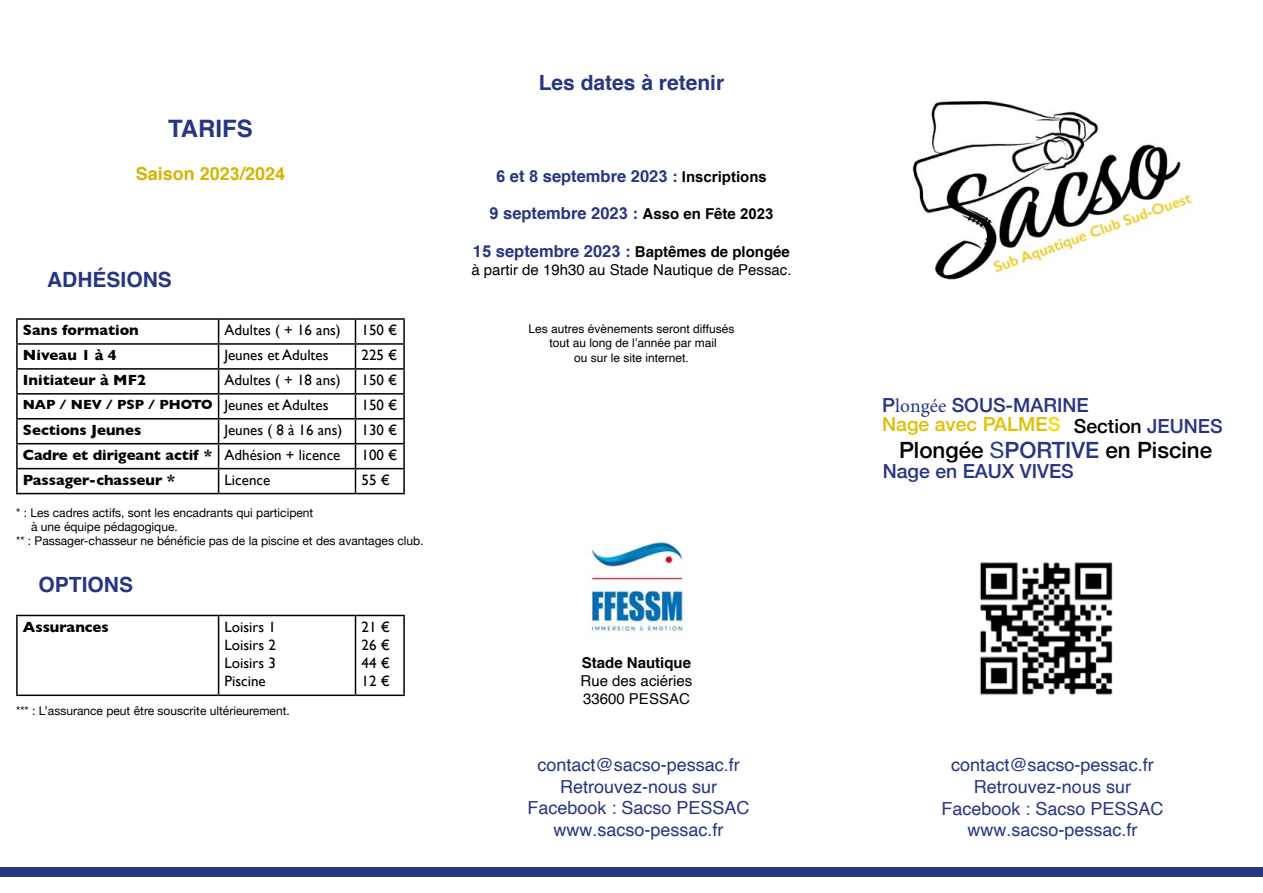
<style>
.page{position:relative;width:1263px;height:893px;background:#fff}
.page>*{position:absolute;margin:0;border:0;box-sizing:border-box;transform-origin:0 0}
.t1{font:700 24px "Helvetica";color:#283583}
.t2{font:500 22.35px "Helvetica Neue";color:#000}
.t3{font:700 21px "Helvetica";color:#283583}
.t4{font:500 19.35px/19.5px "Helvetica Neue";color:#e1bf00}
.t5{font:500 19.35px "Helvetica Neue";color:#283583}
.t6{font:500 19.35px "Helvetica Neue";color:#000}
.t7{font:18px/21.6px "Helvetica";color:#283583;text-align:center}
.t8{font:700 18px "Helvetica";color:#d5b500}
.t9{font:700 16.5px "Helvetica";color:#283583}
.t10{font:15px/18px "Gill Sans";color:#000;text-align:justify}
.t11{font:700 15px "Gill Sans";color:#000}
.t12{font:15px/17.7px "Helvetica";color:#000}
.t13{font:700 15px "Helvetica";color:#000}
.t14{font:700 13.5px "Gill Sans";color:#000}
.t15{font:12px "Helvetica Neue";color:#000}
.t16{font:12px/14.4px "Helvetica";color:#000;text-align:center}
.s1{font-family:"Arial"}
.s2{font-weight:400;font-size:15px}
.s3{font-weight:400}
.s4{font-size:15px;color:#000}
.s5{font-family:"Arial";font-size:15px;color:#000}
.s6{font-weight:700;font-size:16.5px;color:#283583}
.s7{font-family:"Arial";font-weight:700;font-size:16.5px;color:#283583}
.s8{font-weight:700}
.s9{color:#283583}
.s10{font-family:"Minion Pro";font-weight:400;color:#283583}
.s11{color:#ffd804}
.s12{font-weight:400;color:#283583}
</style>
<div class="page">
<img style="left:912px;top:101px;width:281px;height:179px">
<img style="left:588px;top:541px;width:97px;height:90px">
<hr style="left:16px;top:318px;width:203px;height:2px;background:#000">
<hr style="left:16px;top:320px;width:2px;height:23px;background:#000">
<hr style="left:219px;top:318px;width:136px;height:2px;background:#000">
<hr style="left:355px;top:318px;width:50px;height:2px;background:#000">
<hr style="left:403px;top:320px;width:2px;height:23px;background:#000">
<hr style="left:16px;top:343px;width:203px;height:2px;background:#000">
<hr style="left:16px;top:345px;width:2px;height:23px;background:#000">
<hr style="left:219px;top:343px;width:136px;height:2px;background:#000">
<hr style="left:355px;top:343px;width:50px;height:2px;background:#000">
<hr style="left:403px;top:345px;width:2px;height:23px;background:#000">
<hr style="left:16px;top:368px;width:203px;height:2px;background:#000">
<hr style="left:16px;top:370px;width:2px;height:23px;background:#000">
<hr style="left:219px;top:368px;width:136px;height:2px;background:#000">
<hr style="left:355px;top:368px;width:50px;height:2px;background:#000">
<hr style="left:403px;top:370px;width:2px;height:23px;background:#000">
<hr style="left:16px;top:393px;width:203px;height:2px;background:#000">
<hr style="left:16px;top:395px;width:2px;height:23px;background:#000">
<hr style="left:219px;top:393px;width:136px;height:2px;background:#000">
<hr style="left:355px;top:393px;width:50px;height:2px;background:#000">
<hr style="left:403px;top:395px;width:2px;height:23px;background:#000">
<hr style="left:16px;top:418px;width:203px;height:1px;background:#000">
<hr style="left:16px;top:419px;width:2px;height:24px;background:#000">
<hr style="left:219px;top:418px;width:136px;height:1px;background:#000">
<hr style="left:355px;top:418px;width:50px;height:1px;background:#000">
<hr style="left:403px;top:419px;width:2px;height:24px;background:#000">
<hr style="left:16px;top:443px;width:203px;height:1px;background:#000">
<hr style="left:16px;top:444px;width:2px;height:24px;background:#000">
<hr style="left:219px;top:443px;width:136px;height:1px;background:#000">
<hr style="left:355px;top:443px;width:50px;height:1px;background:#000">
<hr style="left:403px;top:444px;width:2px;height:24px;background:#000">
<hr style="left:16px;top:468px;width:203px;height:1px;background:#000">
<hr style="left:16px;top:469px;width:2px;height:24px;background:#000">
<hr style="left:219px;top:468px;width:136px;height:1px;background:#000">
<svg style="left:218px;top:320px;width:1px;height:173px"></svg>
<hr style="left:355px;top:468px;width:50px;height:1px;background:#000">
<svg style="left:355px;top:320px;width:1px;height:173px"></svg>
<hr style="left:403px;top:469px;width:2px;height:24px;background:#000">
<hr style="left:16px;top:493px;width:203px;height:1px;background:#000">
<hr style="left:219px;top:493px;width:136px;height:1px;background:#000">
<hr style="left:355px;top:493px;width:50px;height:1px;background:#000">
<hr style="left:16px;top:615px;width:203px;height:1px;background:#000">
<hr style="left:16px;top:616px;width:2px;height:78px;background:#000">
<hr style="left:219px;top:615px;width:136px;height:1px;background:#000">
<hr style="left:218px;top:616px;width:1px;height:78px;background:#000">
<hr style="left:355px;top:615px;width:50px;height:1px;background:#000">
<hr style="left:355px;top:616px;width:1px;height:78px;background:#000">
<hr style="left:403px;top:616px;width:2px;height:78px;background:#000">
<hr style="left:16px;top:694px;width:203px;height:2px;background:#000">
<hr style="left:219px;top:694px;width:136px;height:2px;background:#000">
<hr style="left:355px;top:694px;width:50px;height:2px;background:#000">
<div style="left:0;top:867px;width:1263px;height:10px;background:#283583"></div>
<img style="left:980px;top:562px;width:133px;height:133px">
<h1 class="t1" style="left:168px;top:109px;width:86px">TARIFS</h1>
<h3 class="t8" style="left:136px;top:159px;width:151px">Saison 202<span class="s1">3</span>/202<span class="s1">4</span></h3>
<h3 class="t3" style="left:47px;top:263px;width:126px">ADHÉSIONS</h3>
<p class="t11" style="left:23px;top:318px;width:117px">Sans formation</p>
<p class="t10" style="left:225px;top:321px;width:118px">Adultes ( + 16 ans)</p>
<p class="t10" style="left:361px;top:321px;width:37px">150 €</p>
<p class="t11" style="left:23px;top:343px;width:95px">Niveau 1 à 4</p>
<p class="t10" style="left:225px;top:346px;width:106px">Jeunes et Adultes</p>
<p class="t10" style="left:361px;top:346px;width:37px">225 €</p>
<p class="t11" style="left:23px;top:368px;width:124px">Initiateur à MF2</p>
<p class="t10" style="left:225px;top:371px;width:118px">Adultes ( + 18 ans)</p>
<p class="t10" style="left:362px;top:371px;width:37px">150 €</p>
<p class="t14" style="left:23px;top:394px;width:307px">NAP / NEV / PSP / PHOTO <span class="s2">Jeunes et Adultes</span></p>
<p class="t10" style="left:361px;top:396px;width:37px">150 €</p>
<p class="t11" style="left:23px;top:418px;width:120px">Sections Jeunes</p>
<p class="t10" style="left:225px;top:421px;width:119px">Jeunes ( 8 à 16 ans)</p>
<p class="t10" style="left:361px;top:421px;width:37px">130 €</p>
<p class="t11" style="left:23px;top:443px;width:319px">Cadre et dirigeant actif * <span class="s3">Adhésion + licence</span></p>
<p class="t10" style="left:361px;top:446px;width:37px">100 €</p>
<p class="t11" style="left:23px;top:468px;width:154px">Passager-chasseur *</p>
<p class="t10" style="left:225px;top:471px;width:47px">Licence</p>
<p class="t10" style="left:362px;top:471px;width:30px">55 €</p>
<p class="t15" style="left:16px;top:504px;width:299px">* : Les cadres actifs, sont les encadrants qui participent</p>
<p class="t15" style="left:31px;top:518px;width:148px">à une équipe pédagogique.</p>
<p class="t15" style="left:16px;top:532px;width:409px">** : Passager-chasseur ne bénéficie pas de la piscine et des avantages club.</p>
<h3 class="t3" style="left:38px;top:568px;width:96px">OPTIONS</h3>
<p class="t11" style="left:23px;top:615px;width:87px">Assurances</p>
<p class="t10" style="left:225px;top:618px;width:53px">Loisirs 1<br>Loisirs 2<br>Loisirs 3<br>Piscine</p>
<p class="t10" style="left:361px;top:618px;width:30px">21 € 26 € 44 € 12 €</p>
<p class="t15" style="left:16px;top:702px;width:275px">*** : L’assurance peut être souscrite ultérieurement.</p>
<h3 class="t3" style="left:539px;top:65px;width:187px">Les dates à retenir</h3>
<h3 class="t9" style="left:496px;top:162px;width:272px"><span class="s1">6</span> et <span class="s1">8</span> septembre 202<span class="s1">3</span> : <span class="s4">I</span><span class="s5">nscriptions</span></h3>
<h3 class="t9" style="left:489px;top:200px;width:286px"><span class="s1">9</span> septembre 202<span class="s1">3</span> : <span class="s4">Asso en Fête</span> <span class="s5">2023</span></h3>
<p class="t12" style="left:471px;top:243px;width:322px"><span class="s6">1</span><span class="s7">5</span> <span class="s6">septembre 202</span><span class="s7">3</span> <span class="s6">:</span> <span class="s8">Baptêmes de plongée </span>à partir de 19h30 au Stade Nautique de Pessac.</p>
<p class="t16" style="left:528px;top:322px;width:207px">Les autres évènements seront diffusés tout au long de l’année par mail<br>ou sur le site internet.</p>
<p class="t13" style="left:582px;top:651px;width:111px">Stade Nautique</p>
<p class="t12" style="left:581px;top:672px;width:113px">Rue des aciéries<br>33600 PESSAC</p>
<h3 class="t4" style="left:882px;top:393px;width:208px"><span class="s9">P</span><span class="s10">longée</span> <span class="s9">SOUS-MARINE<br></span>Nage avec PALME<span class="s11">S</span></h3>
<h3 class="t5" style="left:883px;top:456px;width:192px">Nage en EAUX VIVES</h3>
<h3 class="t6" style="left:1074px;top:411px;width:150px">Section <span class="s9">JEUNES</span></h3>
<h2 class="t2" style="left:899px;top:432px;width:315px">Plongée <span class="s12">S</span><span class="s9">PORTIVE</span> en Piscine</h2>
<h3 class="t7" style="left:527px;top:755px;width:224px">contact@sacso-pessac.fr<br>Retrouvez-nous sur<br>Facebook : Sacso PESSAC www.sacso-pessac.fr</h3>
<h3 class="t7" style="left:941px;top:755px;width:224px">contact@sacso-pessac.fr<br>Retrouvez-nous sur<br>Facebook : Sacso PESSAC www.sacso-pessac.fr</h3>
</div>
